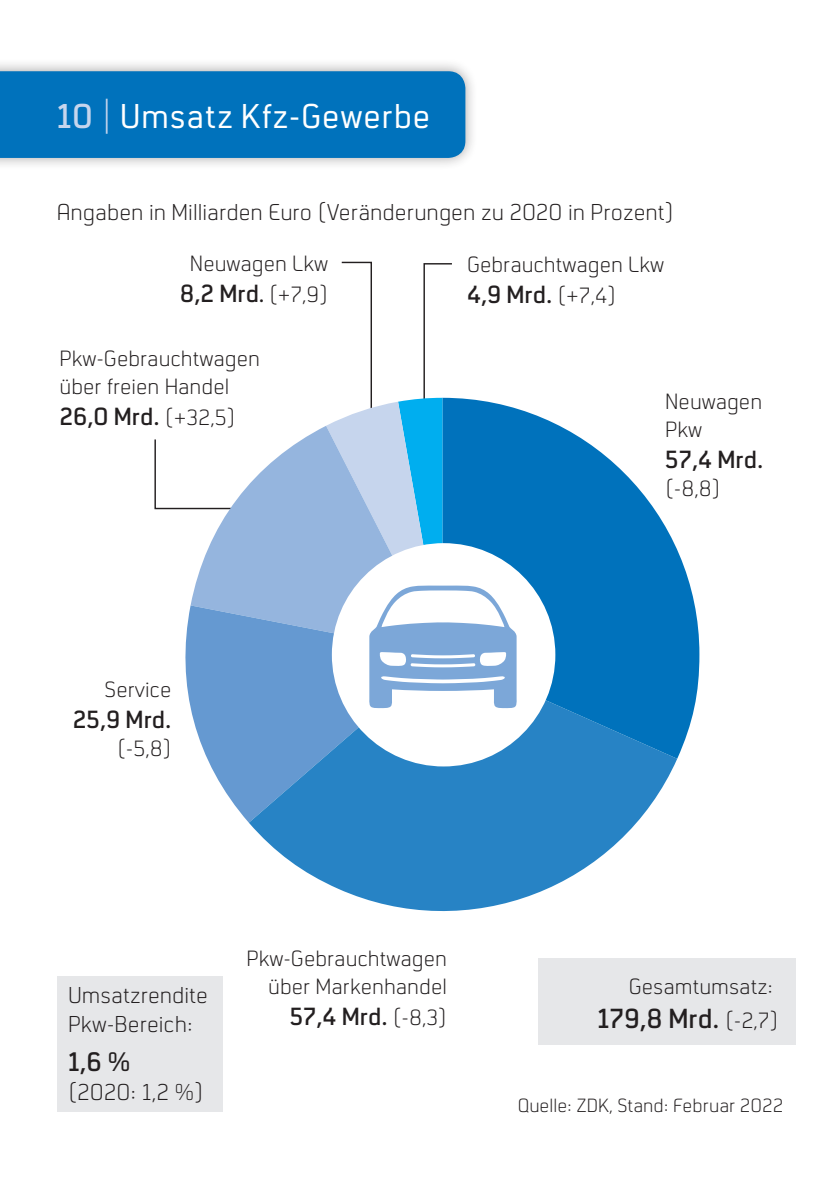
<style>
.page{position:relative;width:840px;height:1191px;background:#fff}
.page>*{position:absolute;margin:0;border:0;box-sizing:border-box;transform-origin:0 0}
.t1{font:36px "Neustadt";letter-spacing:.02em;color:#fff}
.t2{font:600 28.8px "Neustadt";color:#231f20}
.t3{font:600 28px "Neustadt";color:#231f20}
.t4{font:600 26px "Neustadt";color:#231f20}
.t5{font:300 24px/28.8px "Neustadt";color:#231f20}
.t6{font:300 23.2px/27.6px "Neustadt";color:#231f20}
.t7{font:300 20px "Neustadt";color:#231f20}
.s1{font-weight:600;color:#c6d5ed}
.s2{font-weight:300;color:#c6d5ed}
.s3{font-size:23.2px}
.s4{font-weight:300;font-size:23.2px}
</style>
<div class="page">
<div style="left:0;top:59px;width:478px;height:112px;background:#231f20;opacity:.4"></div>
<div style="left:0;top:71px;width:465px;height:87px;background:#0072bc"></div>
<div style="left:538px;top:958px;width:257px;height:87px;background:#e6e7e9"></div>
<svg style="left:154px;top:439px;width:36px;height:71px"></svg>
<svg style="left:190px;top:426px;width:136px;height:179px;fill:#95b5de"></svg>
<svg style="left:185px;top:605px;width:141px;height:217px;fill:#6599d1"></svg>
<svg style="left:249px;top:654px;width:427px;height:258px;fill:#2783c5"></svg>
<svg style="left:486px;top:408px;width:213px;height:350px;fill:#0072bc"></svg>
<div style="left:331px;top:543px;width:224px;height:223px;background:#fff;border-radius:50%"></div>
<svg style="left:326px;top:261px;width:191px;height:447px"></svg>
<div style="left:57px;top:976px;width:165px;height:135px;background:#e6e7e9"></div>
<h1 class="t1" style="left:57px;top:97px;width:375px"><span class="s1">10</span> <span class="s2">|</span> Umsatz Kfz-Gewerbe</h1>
<p class="t5" style="left:57px;top:198px;width:618px">Angaben in Milliarden Euro (Veränderungen zu 2020 in Prozent)</p>
<p class="t6" style="left:190px;top:250px;width:139px">Neuwagen Lkw</p>
<p class="t4" style="left:180px;top:280px;width:149px">8,2 Mrd<span class="s3">.</span> <span class="s4">(+7,9)</span></p>
<p class="t6" style="left:59px;top:345px;width:202px">Pkw-Gebrauchtwagen über freien Handel</p>
<p class="t4" style="left:59px;top:402px;width:177px">26,0 Mrd. <span class="s4">(+32,5)</span></p>
<p class="t6" style="left:105px;top:676px;width:68px">Service</p>
<p class="t4" style="left:73px;top:705px;width:100px">25,9 Mrd.</p>
<p class="t6" style="left:117px;top:735px;width:56px">(-5,8)</p>
<p class="t6" style="left:466px;top:251px;width:198px">Gebrauchtwagen Lkw</p>
<p class="t4" style="left:466px;top:281px;width:151px">4,9 Mrd. <span class="s4">(+7,4)</span></p>
<p class="t6" style="left:665px;top:388px;width:98px">Neuwagen<br>Pkw</p>
<p class="t4" style="left:665px;top:446px;width:99px">57,4 Mrd.</p>
<p class="t6" style="left:665px;top:475px;width:57px">(-8,8)</p>
<p class="t5" style="left:68px;top:981px;width:141px">Umsatzrendite<br>Pkw-Bereich:</p>
<p class="t3" style="left:68px;top:1047px;width:64px">1,6 %</p>
<p class="t5" style="left:68px;top:1078px;width:137px">(2020: 1,2 %)</p>
<p class="t6" style="left:246px;top:945px;width:202px;text-align:right">Pkw-Gebrauchtwagen über Markenhandel</p>
<p class="t4" style="left:289px;top:1002px;width:159px">57,4 Mrd. <span class="s4">(-8,3)</span></p>
<p class="t6" style="left:628px;top:973px;width:146px">Gesamtumsatz:</p>
<p class="t2" style="left:597px;top:1003px;width:182px">179,8 Mrd. <span class="s4">(-2,7)</span></p>
<p class="t7" style="left:517px;top:1094px;width:267px">Quelle: ZDK, Stand: Februar 2022</p>
</div>
